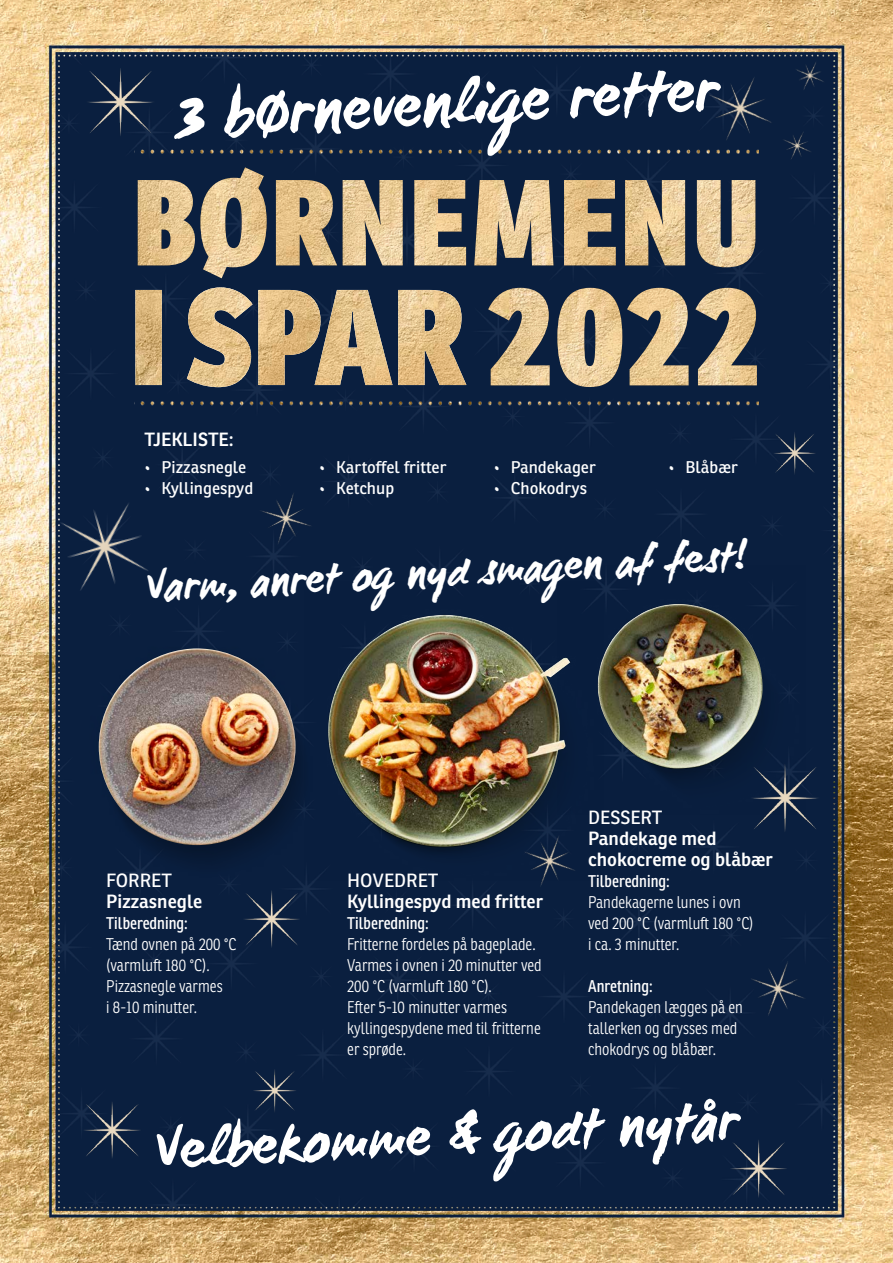
<style>
.page{position:relative;width:893px;height:1263px;background:#fff}
.page>*{position:absolute;margin:0;border:0;box-sizing:border-box;transform-origin:0 0}
._01_AS_Page_headline{font:700 63.6px "WC Mano Negra Bta";color:#fff}
._01_AS_Page_headline-2{font:700 56.85px "WC Mano Negra Bta";color:#fff}
._01_AS_Page_headline-3{font:700 42.15px "WC Mano Negra Bta";color:#fff}
._01_PP_Product_headl{font:600 18.6px/21px "Ronnia";color:#fff}
._01_PP_Product_headl-2{font:18.6px "Ronnia";color:#fff}
._01_PP_Product_headl-3{font:300 16.5px/21px "Ronnia Cond";color:#fff}
.t1{font:16.5px "Ronnia";color:#fff}
._01_PP_Product_headl-4{font:16.5px "Ronnia Cond";color:#fff}
.s1{font-family:"WC Mano Negra Bta"}
</style>
<div class="page">
<img style="left:0;top:0;width:893px;height:1263px">
<img style="left:719px;top:1128px;width:83px;height:78px">
<img style="left:72px;top:1090px;width:84px;height:78px">
<img style="left:232px;top:892px;width:83px;height:65px">
<img style="left:736px;top:945px;width:87px;height:85px">
<img style="left:765px;top:423px;width:62px;height:58px">
<img style="left:242px;top:478px;width:83px;height:81px">
<img style="left:242px;top:1060px;width:63px;height:58px">
<div style="left:510px;top:880px;width:82px;height:19px;background:#0a1f3f"></div>
<img style="left:687px;top:37px;width:160px;height:121px">
<div style="left:757px;top:108px;width:77px;height:88px;background:#0a1f3f"></div>
<img style="left:72px;top:54px;width:100px;height:92px">
<div style="left:737px;top:750px;width:100px;height:93px;background:#0a1f3f"></div>
<img style="left:26px;top:478px;width:150px;height:135px">
<div style="left:557px;top:566px;width:249px;height:248px;background:#091e3e"></div>
<img style="left:603px;top:604px;width:160px;height:165px">
<div style="left:305px;top:581px;width:298px;height:299px;background:#091e3e"></div>
<img style="left:328px;top:615px;width:242px;height:232px">
<img style="left:138px;top:167px;width:617px;height:111px">
<img style="left:135px;top:287px;width:331px;height:100px">
<img style="left:488px;top:288px;width:269px;height:99px">
<img style="left:56px;top:626px;width:280px;height:266px">
<img style="left:99px;top:648px;width:197px;height:197px">
<img style="left:135px;top:146px;width:623px;height:14px">
<img style="left:135px;top:398px;width:623px;height:14px">
<p class="_01_AS_Page_headline" style="left:174px;top:75px;width:545px;rotate:-3deg">3 børnevenlige retter</p>
<p class="_01_PP_Product_headl" style="left:145px;top:429px;width:91px">TJEKLISTE:</p>
<p class="t1" style="left:145px;top:457px;width:103px"><span class="s1">•</span> Pizzasnegle</p>
<p class="t1" style="left:145px;top:478px;width:110px"><span class="s1">•</span> Kyllingespyd</p>
<p class="t1" style="left:319px;top:457px;width:129px"><span class="s1">•</span> Kartoffel fritter</p>
<p class="t1" style="left:319px;top:478px;width:77px"><span class="s1">•</span> Ketchup</p>
<p class="t1" style="left:494px;top:457px;width:104px"><span class="s1">•</span> Pandekager</p>
<p class="t1" style="left:494px;top:478px;width:95px"><span class="s1">•</span> Chokodrys</p>
<p class="t1" style="left:668px;top:457px;width:71px"><span class="s1">•</span> Blåbær</p>
<p class="_01_AS_Page_headline-3" style="left:145px;top:559px;width:604px;rotate:-3deg">Varm, anret og nyd smagen af fest!</p>
<p class="_01_PP_Product_headl-2" style="left:106px;top:868px;width:67px">FORRET</p>
<p class="_01_PP_Product_headl" style="left:106px;top:890px;width:97px">Pizzasnegle</p>
<p class="_01_PP_Product_headl-4" style="left:106px;top:912px;width:83px">Tilberedning:</p>
<p class="_01_PP_Product_headl-3" style="left:106px;top:933px;width:132px">Tænd ovnen på 200 °C (varmluft 180 °C).</p>
<p class="_01_PP_Product_headl-3" style="left:106px;top:975px;width:118px">Pizzasnegle varmes i 8-10 minutter.</p>
<p class="_01_PP_Product_headl-2" style="left:347px;top:868px;width:93px">HOVEDRET</p>
<p class="_01_PP_Product_headl" style="left:347px;top:890px;width:197px">Kyllingespyd med fritter</p>
<p class="_01_PP_Product_headl-4" style="left:347px;top:912px;width:83px">Tilberedning:</p>
<p class="_01_PP_Product_headl-3" style="left:347px;top:933px;width:190px">Fritterne fordeles på bageplade.</p>
<p class="_01_PP_Product_headl-3" style="left:347px;top:954px;width:196px">Varmes i ovnen i 20 minutter ved<br>200 °C (varmluft 180 °C).</p>
<p class="_01_PP_Product_headl-3" style="left:347px;top:996px;width:195px">Efter 5-10 minutter varmes kyllingespydene med til fritterne er sprøde.</p>
<p class="_01_PP_Product_headl-2" style="left:588px;top:805px;width:76px">DESSERT</p>
<p class="_01_PP_Product_headl" style="left:588px;top:827px;width:186px">Pandekage med chokocreme og blåbær</p>
<p class="_01_PP_Product_headl-4" style="left:588px;top:870px;width:83px">Tilberedning:</p>
<p class="_01_PP_Product_headl-3" style="left:588px;top:891px;width:167px">Pandekagerne lunes i ovn ved 200 °C (varmluft 180 °C) i ca. 3 minutter.</p>
<p class="_01_PP_Product_headl-4" style="left:588px;top:975px;width:66px">Anretning:</p>
<p class="_01_PP_Product_headl-3" style="left:588px;top:996px;width:156px">Pandekagen lægges på en tallerken og drysses med chokodrys og blåbær.</p>
<p class="_01_AS_Page_headline-2" style="left:153px;top:1112px;width:586px;rotate:-3deg">Velbekomme &amp; godt nytår</p>
</div>
